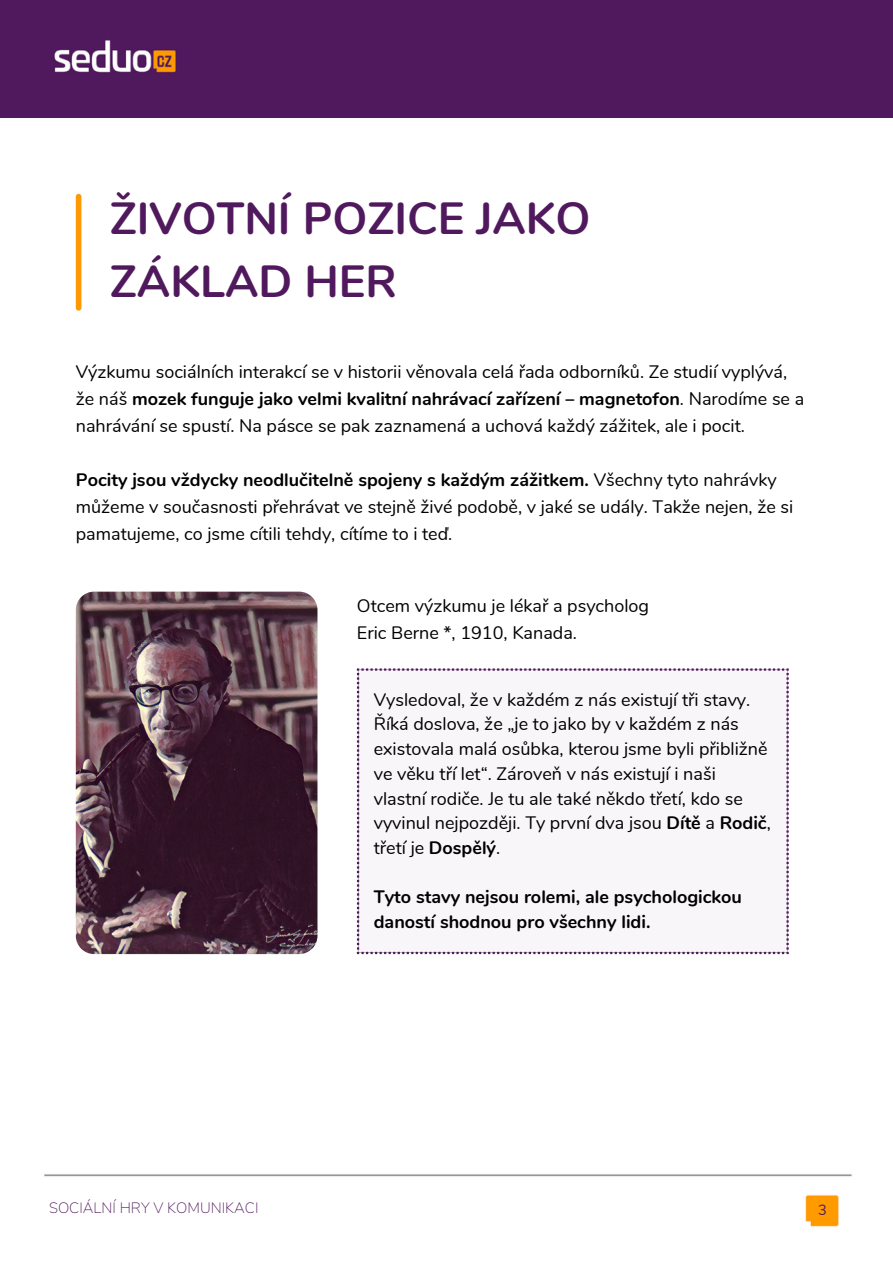
<style>
.page{position:relative;width:893px;height:1264px;background:#fff}
.page>*{position:absolute;margin:0;border:0;box-sizing:border-box;transform-origin:0 0}
.t1{font:700 45px/63px "Nunito";color:#51195d}
.t2{font:18px/24.8px "Nunito";color:#000}
.t3{font:700 18px/24.8px "Nunito";color:#000}
.t4{font:200 15px "Nunito Sans";color:#51195d}
.t5{font:14.7px "Nunito";color:#51195d}
.s1{font-weight:700}
</style>
<div class="page">
<div style="left:0;top:0;width:892px;height:117px;background:#51195d"></div>
<img style="left:54px;top:40px;width:122px;height:33px">
<div style="left:76px;top:197px;width:5px;height:111px;background:#fe9903"></div>
<div style="left:357px;top:668px;width:431px;height:286px;background:#f8f6f8"></div>
<img style="left:805px;top:1195px;width:34px;height:32px">
<img style="left:76px;top:591px;width:241px;height:363px;border-radius:18px">
<h1 class="t1" style="left:110px;top:188px;width:482px">ŽIVOTNÍ POZICE JAKO<br>ZÁKLAD HER</h1>
<p class="t2" style="left:76px;top:358px;width:730px;line-height:27px">Výzkumu sociálních interakcí se v historii věnovala celá řada odborníků. Ze studií vyplývá, že náš <span class="s1">mozek funguje jako velmi kvalitní nahrávací zařízení – magnetofon</span>. Narodíme se a nahrávání se spustí. Na pásce se pak zaznamená a uchová každý zážitek, ale i pocit.</p>
<p class="t2" style="left:76px;top:466px;width:719px;line-height:27px"><span class="s1">Pocity jsou vždycky neodlučitelně spojeny s každým zážitkem.</span> Všechny tyto nahrávky můžeme v současnosti přehrávat ve stejně živé podobě, v jaké se udály. Takže nejen, že si pamatujeme, co jsme cítili tehdy, cítíme to i teď.</p>
<p class="t2" style="left:357px;top:592px;width:294px;line-height:27px">Otcem výzkumu je lékař a psycholog<br>Eric Berne *, 1910, Kanada.</p>
<p class="t2" style="left:374px;top:687px;width:398px">Vysledoval, že v každém z nás existují tři stavy.<br>Říká doslova, že „je to jako by v každém z nás existovala malá osůbka, kterou jsme byli přibližně ve věku tří let“. Zároveň v nás existují i naši vlastní rodiče. Je tu ale také někdo třetí, kdo se vyvinul nejpozději. Ty první dva jsou <span class="s1">Dítě</span> a <span class="s1">Rodič</span>, třetí je <span class="s1">Dospělý</span>.</p>
<p class="t3" style="left:374px;top:885px;width:370px">Tyto stavy nejsou rolemi, ale psychologickou daností shodnou pro všechny lidi.</p>
<p class="t4" style="left:49px;top:1197px;width:211px">SOCIÁLNÍ HRY V KOMUNIKACI</p>
<p class="t5" style="left:818px;top:1199px;width:10px">3</p>
</div>
